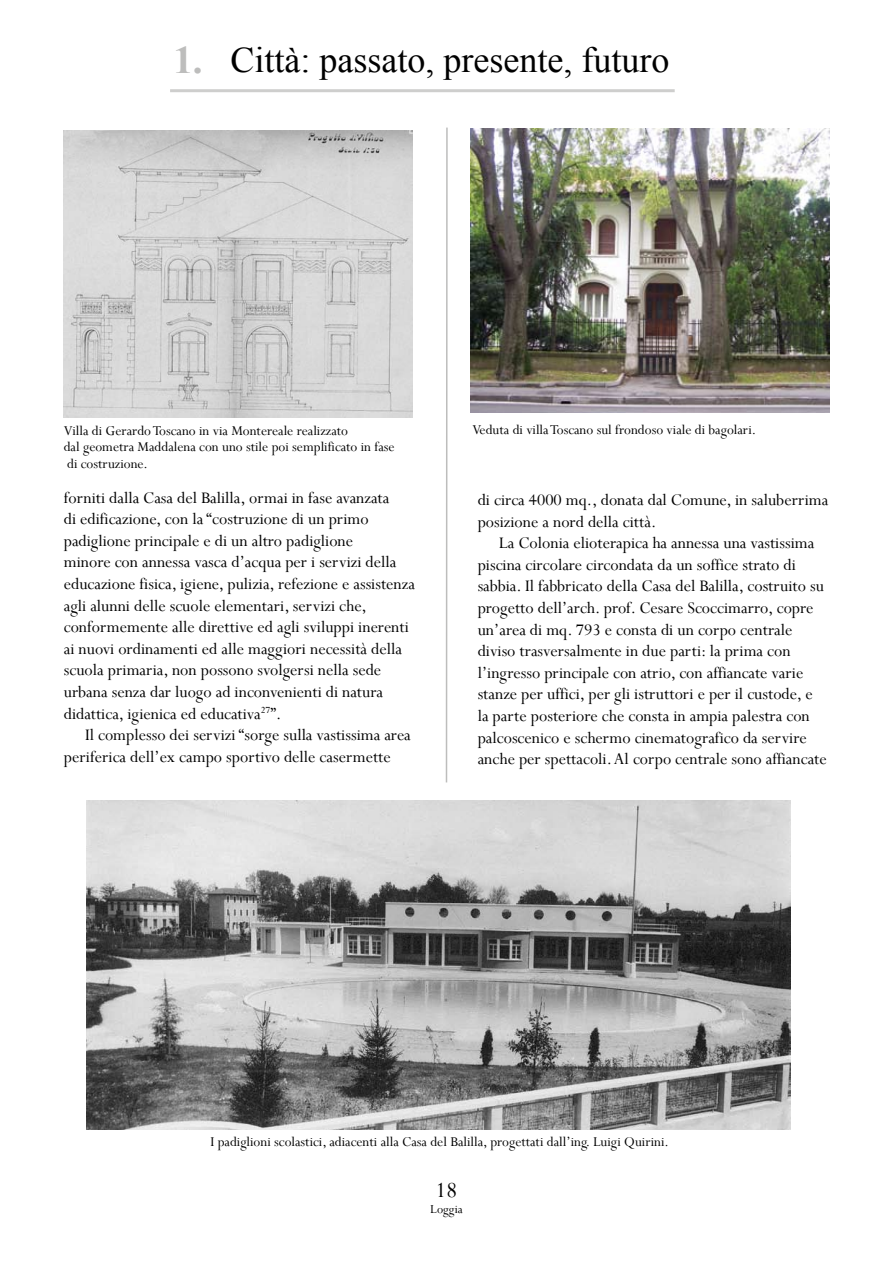
<style>
.page{position:relative;width:893px;height:1263px;background:#fff}
.page>*{position:absolute;margin:0;border:0;box-sizing:border-box;transform-origin:0 0}
.t1{font:36px "Times New Roman";color:#000}
.t2{font:24px "Perpetua";color:#000}
.t3{font:18px/21.6px "Perpetua";color:#000}
.t4{font:15px/16.5px "Perpetua";color:#000}
.t5{font:13.5px "Perpetua";color:#000}
.s1{font-weight:700;font-size:39px;color:#bdbdbc}
</style>
<div class="page">
<hr style="left:170px;top:89px;width:505px;height:3px;background:#cececd">
<img style="left:86px;top:801px;width:705px;height:329px">
<img style="left:64px;top:130px;width:348px;height:287px">
<img style="left:471px;top:129px;width:358px;height:284px">
<svg style="left:445px;top:127px;width:3px;height:656px"></svg>
<h1 class="t1" style="left:173px;top:35px;width:498px"><span class="s1">1.</span> Città: passato, presente, futuro</h1>
<p class="t4" style="left:64px;top:422px;width:332px">Villa di Gerardo Toscano in via Montereale realizzato<br>dal geometra Maddalena con uno stile poi semplificato in fase di costruzione.</p>
<p class="t4" style="left:472px;top:421px;width:285px">Veduta di villa Toscano sul frondoso viale di bagolari.</p>
<p class="t3" style="left:64px;top:486px;width:353px">forniti dalla Casa del Balilla, ormai in fase avanzata<br>di edificazione, con la “costruzione di un primo padiglione principale e di un altro padiglione<br>minore con annessa vasca d’acqua per i servizi della educazione fisica, igiene, pulizia, refezione e assistenza agli alunni delle scuole elementari, servizi che, conformemente alle direttive ed agli sviluppi inerenti ai nuovi ordinamenti ed alle maggiori necessità della scuola primaria, non possono svolgersi nella sede urbana senza dar luogo ad inconvenienti di natura didattica, igienica ed educativa<sup>27</sup>”.</p>
<p class="t3" style="left:64px;top:724px;width:349px;text-indent:21px">Il complesso dei servizi “sorge sulla vastissima area periferica dell’ex campo sportivo delle casermette</p>
<p class="t3" style="left:478px;top:489px;width:352px">di circa 4000 mq., donata dal Comune, in saluberrima posizione a nord della città.</p>
<p class="t3" style="left:478px;top:532px;width:350px;text-indent:21px">La Colonia elioterapica ha annessa una vastissima piscina circolare circondata da un soffice strato di sabbia. Il fabbricato della Casa del Balilla, costruito su progetto dell’arch. prof. Cesare Scoccimarro, copre un’area di mq. 793 e consta di un corpo centrale diviso trasversalmente in due parti: la prima con l’ingresso principale con atrio, con affiancate varie stanze per uffici, per gli istruttori e per il custode, e la parte posteriore che consta in ampia palestra con palcoscenico e schermo cinematografico da servire anche per spettacoli. Al corpo centrale sono affiancate</p>
<p class="t4" style="left:210px;top:1133px;width:460px">I padiglioni scolastici, adiacenti alla Casa del Balilla, progettati dall’ing. Luigi Quirini.</p>
<h2 class="t2" style="left:435px;top:1175px;width:23px">18</h2>
<p class="t5" style="left:430px;top:1201px;width:34px">Loggia</p>
</div>
